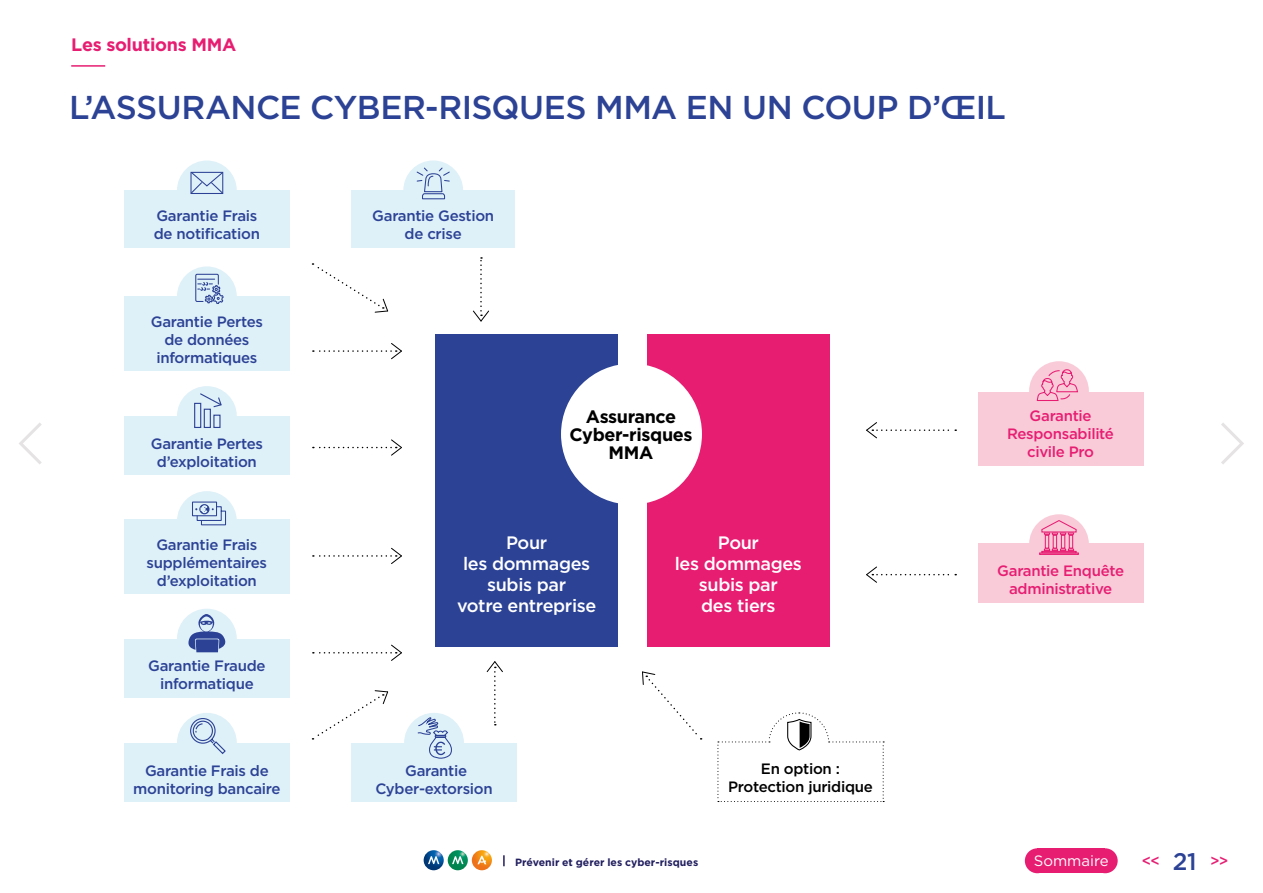
<style>
.page{position:relative;width:1263px;height:893px;background:#fff}
.page>*{position:absolute;margin:0;border:0;box-sizing:border-box;transform-origin:0 0}
.t1{font:500 33px "Gotham";letter-spacing:-.02em;color:#2c4295}
.t2{font:500 18px/21px "Gotham";letter-spacing:-.02em;color:#fff;text-align:center}
.t3{font:700 18px/18px "Gotham";letter-spacing:-.02em;color:#000;text-align:center}
.t4{font:700 18px "Gotham";letter-spacing:-.015em;color:#e71d72}
.t5{font:500 15px/18px "Gotham";letter-spacing:-.02em;color:#2c4295;text-align:center}
.t6{font:500 15px/18px "Gotham";letter-spacing:-.02em;color:#e71d72;text-align:center}
.t7{font:500 15px/18px "Gotham";letter-spacing:-.02em;color:#000;text-align:center}
.t8{font:15px "Gotham";color:#fff}
.t9{font:700 10.5px "Gotham";letter-spacing:.005em;color:#211e5f}
.s1{font-size:24px;color:#2c4295}
</style>
<div class="page">
<div style="left:1037px;top:848px;width:68px;height:25px;background:#e71d72"></div>
<div style="left:1025px;top:848px;width:25px;height:25px;background:#e71d72;border-radius:50%"></div>
<div style="left:1093px;top:848px;width:25px;height:25px;background:#e71d72;border-radius:50%"></div>
<svg style="left:503px;top:855px;width:2px;height:11px"></svg>
<svg style="left:424px;top:850px;width:20px;height:20px"></svg>
<svg style="left:428px;top:856px;width:11px;height:8px"></svg>
<svg style="left:448px;top:850px;width:20px;height:20px"></svg>
<svg style="left:452px;top:856px;width:11px;height:8px"></svg>
<svg style="left:472px;top:850px;width:20px;height:20px"></svg>
<svg style="left:477px;top:856px;width:9px;height:8px"></svg>
<svg style="left:1221px;top:423px;width:23px;height:41px"></svg>
<svg style="left:19px;top:423px;width:23px;height:41px"></svg>
<hr style="left:71px;top:65px;width:34px;height:2px;background:#e71d72">
<div style="left:435px;top:334px;width:183px;height:312px;background:#2c4295"></div>
<div style="left:647px;top:334px;width:183px;height:312px;background:#e71d72"></div>
<div style="left:177px;top:713px;width:60px;height:60px;background:#def0f8;border-radius:50%"></div>
<div style="left:124px;top:743px;width:165px;height:59px;background:#def0f8"></div>
<svg style="left:190px;top:718px;width:36px;height:36px"></svg>
<div style="left:1029px;top:514px;width:60px;height:60px;background:#f9cbd8;border-radius:50%"></div>
<div style="left:978px;top:543px;width:165px;height:60px;background:#f9cbd8"></div>
<div style="left:1041px;top:551px;width:36px;height:2px;border:1px solid #e71d72"></div>
<div style="left:1039px;top:552px;width:40px;height:3px;border:1px solid #e71d72"></div>
<div style="left:1045px;top:535px;width:4px;height:14px;border:1px solid #e71d72"></div>
<div style="left:1053px;top:535px;width:4px;height:14px;border:1px solid #e71d72"></div>
<div style="left:1069px;top:535px;width:4px;height:14px;border:1px solid #e71d72"></div>
<svg style="left:1043px;top:548px;width:32px;height:3px"></svg>
<div style="left:1061px;top:535px;width:4px;height:14px;border:1px solid #e71d72"></div>
<svg style="left:1041px;top:519px;width:36px;height:17px"></svg>
<div style="left:404px;top:713px;width:60px;height:60px;background:#def0f8;border-radius:50%"></div>
<div style="left:351px;top:743px;width:166px;height:59px;background:#def0f8"></div>
<svg style="left:416px;top:716px;width:36px;height:43px"></svg>
<div style="left:177px;top:491px;width:60px;height:60px;background:#def0f8;border-radius:50%"></div>
<div style="left:124px;top:520px;width:165px;height:74px;background:#def0f8"></div>
<svg style="left:192px;top:501px;width:34px;height:25px"></svg>
<div style="left:177px;top:266px;width:60px;height:60px;background:#def0f8;border-radius:50%"></div>
<div style="left:124px;top:296px;width:165px;height:75px;background:#def0f8"></div>
<svg style="left:195px;top:273px;width:29px;height:31px"></svg>
<div style="left:177px;top:161px;width:60px;height:59px;background:#def0f8;border-radius:50%"></div>
<div style="left:124px;top:190px;width:165px;height:58px;background:#def0f8"></div>
<svg style="left:190px;top:171px;width:34px;height:23px"></svg>
<div style="left:403px;top:160px;width:60px;height:60px;background:#def0f8;border-radius:50%"></div>
<div style="left:351px;top:190px;width:164px;height:57px;background:#def0f8"></div>
<svg style="left:416px;top:167px;width:34px;height:33px"></svg>
<div style="left:1029px;top:361px;width:60px;height:60px;background:#f9cbd8;border-radius:50%"></div>
<div style="left:978px;top:392px;width:165px;height:73px;background:#f9cbd8"></div>
<svg style="left:1036px;top:369px;width:42px;height:32px"></svg>
<svg style="left:866px;top:422px;width:90px;height:17px"></svg>
<svg style="left:313px;top:343px;width:89px;height:17px"></svg>
<svg style="left:313px;top:439px;width:89px;height:17px"></svg>
<svg style="left:313px;top:547px;width:89px;height:17px"></svg>
<svg style="left:313px;top:644px;width:89px;height:17px"></svg>
<svg style="left:312px;top:263px;width:77px;height:50px"></svg>
<svg style="left:312px;top:690px;width:77px;height:50px"></svg>
<svg style="left:642px;top:671px;width:60px;height:69px"></svg>
<svg style="left:473px;top:257px;width:16px;height:65px"></svg>
<svg style="left:486px;top:661px;width:17px;height:64px"></svg>
<svg style="left:866px;top:566px;width:90px;height:17px"></svg>
<div style="left:561px;top:364px;width:141px;height:141px;background:#fff;border-radius:50%"></div>
<svg style="left:717px;top:712px;width:167px;height:90px"></svg>
<div style="left:177px;top:609px;width:60px;height:59px;background:#def0f8;border-radius:50%"></div>
<div style="left:124px;top:639px;width:165px;height:58px;background:#def0f8"></div>
<svg style="left:188px;top:614px;width:38px;height:38px"></svg>
<div style="left:177px;top:386px;width:60px;height:60px;background:#def0f8;border-radius:50%"></div>
<div style="left:124px;top:416px;width:165px;height:59px;background:#def0f8"></div>
<div style="left:213px;top:415px;width:8px;height:13px;border:1px solid #2c4295"></div>
<div style="left:194px;top:403px;width:7px;height:25px;border:1px solid #2c4295"></div>
<div style="left:204px;top:409px;width:7px;height:19px;border:1px solid #2c4295"></div>
<svg style="left:199px;top:393px;width:23px;height:15px"></svg>
<p class="t4" style="left:71px;top:32px;width:167px">Les solutions MMA</p>
<h1 class="t1" style="left:69px;top:86px;width:938px">L’ASSURANCE CYBER-RISQUES MMA EN UN COUP D’ŒIL</h1>
<p class="t5" style="left:154px;top:207px;width:108px;text-align:left">Garantie Frais de notification</p>
<p class="t5" style="left:372px;top:206px;width:123px">Garantie Gestion de crise</p>
<p class="t5" style="left:151px;top:312px;width:114px">Garantie Pertes de données informatiques</p>
<p class="t5" style="left:151px;top:434px;width:114px">Garantie Pertes d’exploitation</p>
<p class="t5" style="left:147px;top:535px;width:122px">Garantie Frais supplémentaires d’exploitation</p>
<p class="t5" style="left:148px;top:656px;width:119px">Garantie Fraude informatique</p>
<p class="t5" style="left:133px;top:761px;width:149px">Garantie Frais de monitoring bancaire</p>
<p class="t3" style="left:569px;top:408px;width:125px">Assurance<br>Cyber-risques<br>MMA</p>
<p class="t2" style="left:457px;top:532px;width:141px">Pour<br>les dommages subis par<br>votre entreprise</p>
<p class="t2" style="left:675px;top:532px;width:129px">Pour<br>les dommages subis par<br>des tiers</p>
<p class="t5" style="left:375px;top:761px;width:119px">Garantie<br>Cyber-extorsion</p>
<p class="t7" style="left:728px;top:760px;width:146px">En option :<br>Protection juridique</p>
<p class="t6" style="left:1007px;top:406px;width:108px">Garantie<br>Responsabilité civile Pro</p>
<p class="t6" style="left:997px;top:562px;width:128px">Garantie Enquête administrative</p>
<p class="t9" style="left:515px;top:855px;width:185px">Prévenir et gérer les cyber-risques</p>
<p class="t8" style="left:1034px;top:851px;width:76px">Sommaire</p>
<p class="t6" style="left:1142px;top:852px;width:88px">&lt;&lt; <span class="s1">21</span> &gt;&gt;</p>
</div>
